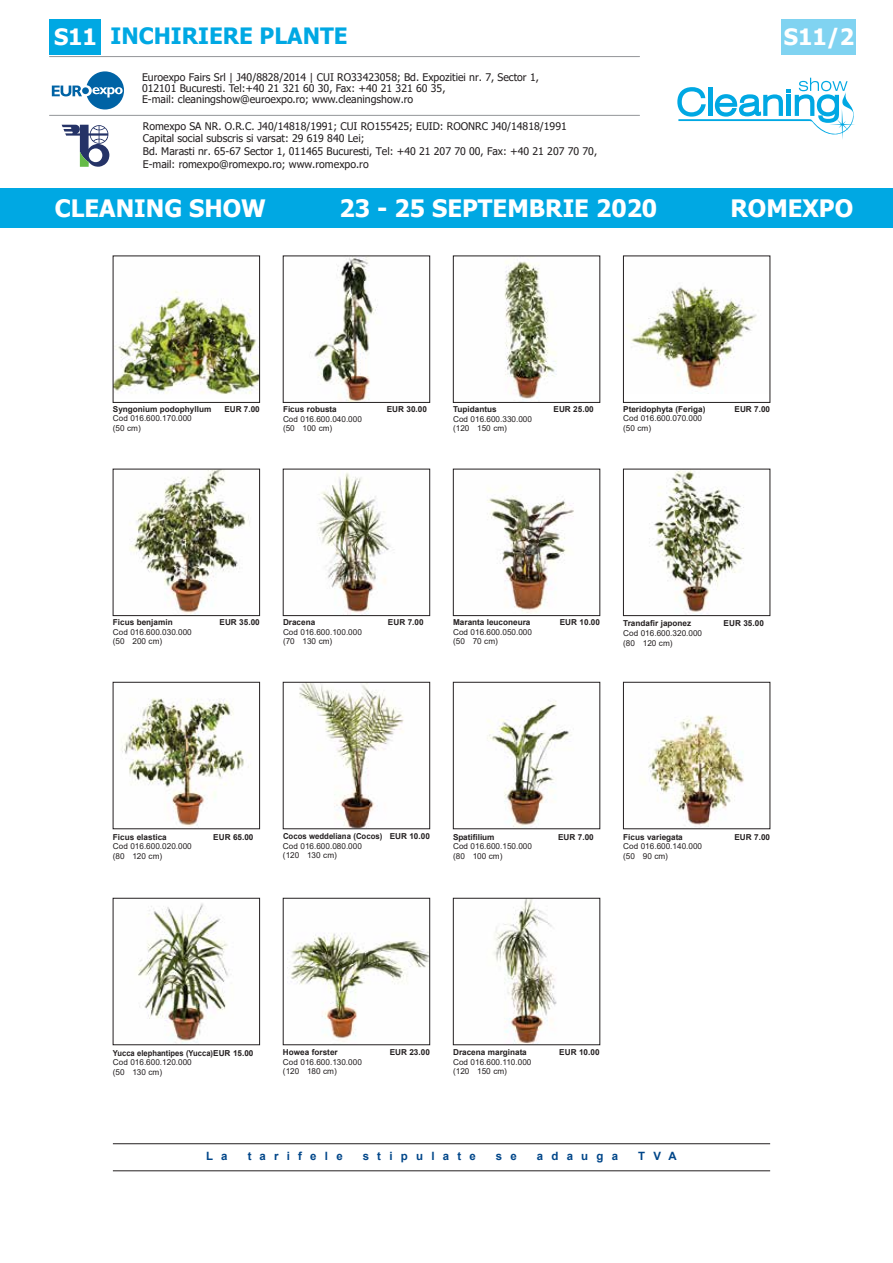
<style>
.page{position:relative;width:893px;height:1263px;background:#fff}
.page>*{position:absolute;margin:0;border:0;box-sizing:border-box;transform-origin:0 0}
.t1{font:700 24px "Tahoma";color:#fff}
.t2{font:700 22.5px "Tahoma";color:#00a8e3}
.t3{font:700 22.5px "Tahoma";color:#fff}
.t4{font:700 11.4px "Arial";letter-spacing:.72em;color:#004689}
.t5{font:10.5px/12.6px "Tahoma";color:#231f20}
.t6{font:8.25px/9.6px "Arial";color:#231f20}
.t7{font:700 8.25px "Arial";color:#231f20}
.t8{font:700 8.25px "Arial";color:#231f20;scale:.93 1}
.t9{font:700 8.25px "Arial";color:#231f20;scale:.95 1}
.s1{color:#fff}
</style>
<div class="page">
<hr style="left:50px;top:56px;width:589px;height:1px;background:#939598">
<div style="left:50px;top:19px;width:51px;height:36px;background:#00a8e3"></div>
<div style="left:782px;top:19px;width:74px;height:36px;background:#80d3f1"></div>
<hr style="left:113px;top:1143px;width:657px;height:1px;background:#231f20">
<hr style="left:113px;top:1170px;width:657px;height:1px;background:#231f20">
<img style="left:115px;top:290px;width:143px;height:105px">
<div style="left:113px;top:256px;width:147px;height:147px;border:1px solid #231f20"></div>
<img style="left:310px;top:258px;width:67px;height:143px">
<div style="left:283px;top:256px;width:147px;height:147px;border:1px solid #231f20"></div>
<img style="left:504px;top:261px;width:53px;height:139px">
<div style="left:453px;top:256px;width:147px;height:147px;border:1px solid #231f20"></div>
<img style="left:629px;top:286px;width:128px;height:104px">
<div style="left:623px;top:256px;width:147px;height:147px;border:1px solid #231f20"></div>
<img style="left:129px;top:471px;width:121px;height:143px">
<div style="left:113px;top:469px;width:147px;height:147px;border:1px solid #231f20"></div>
<img style="left:318px;top:472px;width:76px;height:142px">
<div style="left:283px;top:469px;width:147px;height:147px;border:1px solid #231f20"></div>
<img style="left:487px;top:486px;width:87px;height:127px">
<div style="left:453px;top:469px;width:147px;height:147px;border:1px solid #231f20"></div>
<img style="left:649px;top:471px;width:95px;height:143px">
<div style="left:623px;top:469px;width:147px;height:147px;border:1px solid #231f20"></div>
<img style="left:121px;top:698px;width:130px;height:129px">
<div style="left:113px;top:682px;width:147px;height:147px;border:1px solid #231f20"></div>
<img style="left:299px;top:684px;width:105px;height:143px">
<div style="left:283px;top:682px;width:147px;height:147px;border:1px solid #231f20"></div>
<img style="left:487px;top:700px;width:85px;height:127px">
<div style="left:453px;top:682px;width:147px;height:147px;border:1px solid #231f20"></div>
<img style="left:648px;top:715px;width:96px;height:112px">
<div style="left:623px;top:682px;width:147px;height:147px;border:1px solid #231f20"></div>
<img style="left:138px;top:903px;width:91px;height:140px">
<div style="left:113px;top:898px;width:147px;height:147px;border:1px solid #231f20"></div>
<img style="left:287px;top:933px;width:141px;height:109px">
<div style="left:283px;top:898px;width:147px;height:147px;border:1px solid #231f20"></div>
<img style="left:493px;top:900px;width:64px;height:143px">
<div style="left:453px;top:898px;width:147px;height:147px;border:1px solid #231f20"></div>
<div style="left:0;top:189px;width:893px;height:39px;background:#00a8e3"></div>
<hr style="left:50px;top:115px;width:589px;height:1px;background:#939598">
<svg style="left:52px;top:71px;width:72px;height:39px"></svg>
<div style="left:82px;top:87px;width:7px;height:7px;background:#0063a5;border-radius:50%"></div>
<svg style="left:62px;top:125px;width:47px;height:42px"></svg>
<svg style="left:677px;top:78px;width:178px;height:61px"></svg>
<h2 class="t2" style="left:54px;top:20px;width:295px"><span class="s1">S11</span> INCHIRIERE PLANTE</h2>
<h2 class="t3" style="left:784px;top:21px;width:72px">S11/2</h2>
<p class="t5" style="left:142px;top:72px;width:398px;line-height:11.1px">Euroexpo Fairs Srl | J40/8828/2014 | CUI RO33423058; Bd. Expozitiei nr. 7, Sector 1,<br>012101 Bucuresti. Tel:+40 21 321 60 30, Fax: +40 21 321 60 35,<br>E-mail: cleaningshow@euroexpo.ro; www.cleaningshow.ro</p>
<p class="t5" style="left:143px;top:120px;width:456px">Romexpo SA NR. O.R.C. J40/14818/1991; CUI RO155425; EUID: ROONRC J40/14818/1991<br>Capital social subscris si varsat: 29 619 840 Lei;<br>Bd. Marasti nr. 65-67 Sector 1, 011465 Bucuresti, Tel: +40 21 207 70 00, Fax: +40 21 207 70 70, E-mail: romexpo@romexpo.ro; www.romexpo.ro</p>
<h1 class="t1" style="left:55px;top:192px;width:213px">CLEANING SHOW</h1>
<h1 class="t1" style="left:340px;top:192px;width:319px">23 - 25 SEPTEMBRIE 2020</h1>
<h1 class="t1" style="left:730px;top:192px;width:124px">ROMEXPO</h1>
<p class="t7" style="left:113px;top:403px;width:100px">Syngonium podophyllum</p>
<p class="t7" style="left:224px;top:403px;width:37px">EUR 7.00</p>
<p class="t6" style="left:113px;top:414px;width:80px">Cod 016.600.170.000 (50 cm)</p>
<p class="t7" style="left:283px;top:403px;width:55px">Ficus robusta</p>
<p class="t7" style="left:387px;top:403px;width:42px">EUR 30.00</p>
<p class="t6" style="left:283px;top:414px;width:80px">Cod 016.600.040.000 (50 100 cm)</p>
<p class="t7" style="left:453px;top:403px;width:45px">Tupidantus</p>
<p class="t7" style="left:553px;top:403px;width:42px">EUR 25.00</p>
<p class="t6" style="left:453px;top:414px;width:80px">Cod 016.600.330.000 (120 150 cm)</p>
<p class="t7" style="left:623px;top:403px;width:84px">Pteridophyta (Feriga)</p>
<p class="t7" style="left:734px;top:403px;width:37px">EUR 7.00</p>
<p class="t6" style="left:623px;top:414px;width:80px">Cod 016.600.070.000 (50 cm)</p>
<p class="t7" style="left:113px;top:616px;width:61px">Ficus benjamin</p>
<p class="t7" style="left:220px;top:616px;width:42px">EUR 35.00</p>
<p class="t6" style="left:113px;top:627px;width:80px">Cod 016.600.030.000 (50 200 cm)</p>
<p class="t7" style="left:283px;top:616px;width:34px">Dracena</p>
<p class="t7" style="left:388px;top:616px;width:37px">EUR 7.00</p>
<p class="t6" style="left:283px;top:627px;width:80px">Cod 016.600.100.000 (70 130 cm)</p>
<p class="t7" style="left:453px;top:616px;width:79px">Maranta leuconeura</p>
<p class="t7" style="left:560px;top:616px;width:42px">EUR 10.00</p>
<p class="t6" style="left:453px;top:627px;width:80px">Cod 016.600.050.000 (50 70 cm)</p>
<p class="t7" style="left:623px;top:618px;width:69px">Trandafir japonez</p>
<p class="t7" style="left:724px;top:618px;width:42px">EUR 35.00</p>
<p class="t6" style="left:623px;top:628px;width:80px">Cod 016.600.320.000 (80 120 cm)</p>
<p class="t7" style="left:113px;top:831px;width:55px">Ficus elastica</p>
<p class="t7" style="left:213px;top:831px;width:42px">EUR 65.00</p>
<p class="t6" style="left:113px;top:841px;width:80px">Cod 016.600.020.000 (80 120 cm)</p>
<p class="t9" style="left:283px;top:830px;width:156px">Cocos weddeliana (Cocos) EUR 10.00</p>
<p class="t6" style="left:283px;top:841px;width:80px">Cod 016.600.080.000 (120 130 cm)</p>
<p class="t7" style="left:453px;top:831px;width:43px">Spatifilium</p>
<p class="t7" style="left:558px;top:831px;width:37px">EUR 7.00</p>
<p class="t6" style="left:453px;top:841px;width:80px">Cod 016.600.150.000 (80 100 cm)</p>
<p class="t7" style="left:623px;top:831px;width:61px">Ficus variegata</p>
<p class="t7" style="left:734px;top:831px;width:37px">EUR 7.00</p>
<p class="t6" style="left:623px;top:841px;width:80px">Cod 016.600.140.000 (50 90 cm)</p>
<p class="t8" style="left:113px;top:1047px;width:153px">Yucca elephantipes (Yucca)EUR 15.00</p>
<p class="t6" style="left:113px;top:1057px;width:80px">Cod 016.600.120.000 (50 130 cm)</p>
<p class="t7" style="left:283px;top:1046px;width:56px">Howea forster</p>
<p class="t7" style="left:390px;top:1046px;width:42px">EUR 23.00</p>
<p class="t6" style="left:283px;top:1057px;width:80px">Cod 016.600.130.000 (120 180 cm)</p>
<p class="t7" style="left:453px;top:1046px;width:75px">Dracena marginata</p>
<p class="t7" style="left:559px;top:1046px;width:42px">EUR 10.00</p>
<p class="t6" style="left:453px;top:1057px;width:80px">Cod 016.600.110.000 (120 150 cm)</p>
<h3 class="t4" style="left:206px;top:1148px;width:23px">L a</h3>
<h3 class="t4" style="left:248px;top:1148px;width:96px">tarifele</h3>
<h3 class="t4" style="left:363px;top:1148px;width:115px">stipulate</h3>
<h3 class="t4" style="left:496px;top:1148px;width:22px">s e</h3>
<h3 class="t4" style="left:537px;top:1148px;width:83px">adauga</h3>
<h3 class="t4" style="left:638px;top:1148px;width:40px">TVA</h3>
</div>
